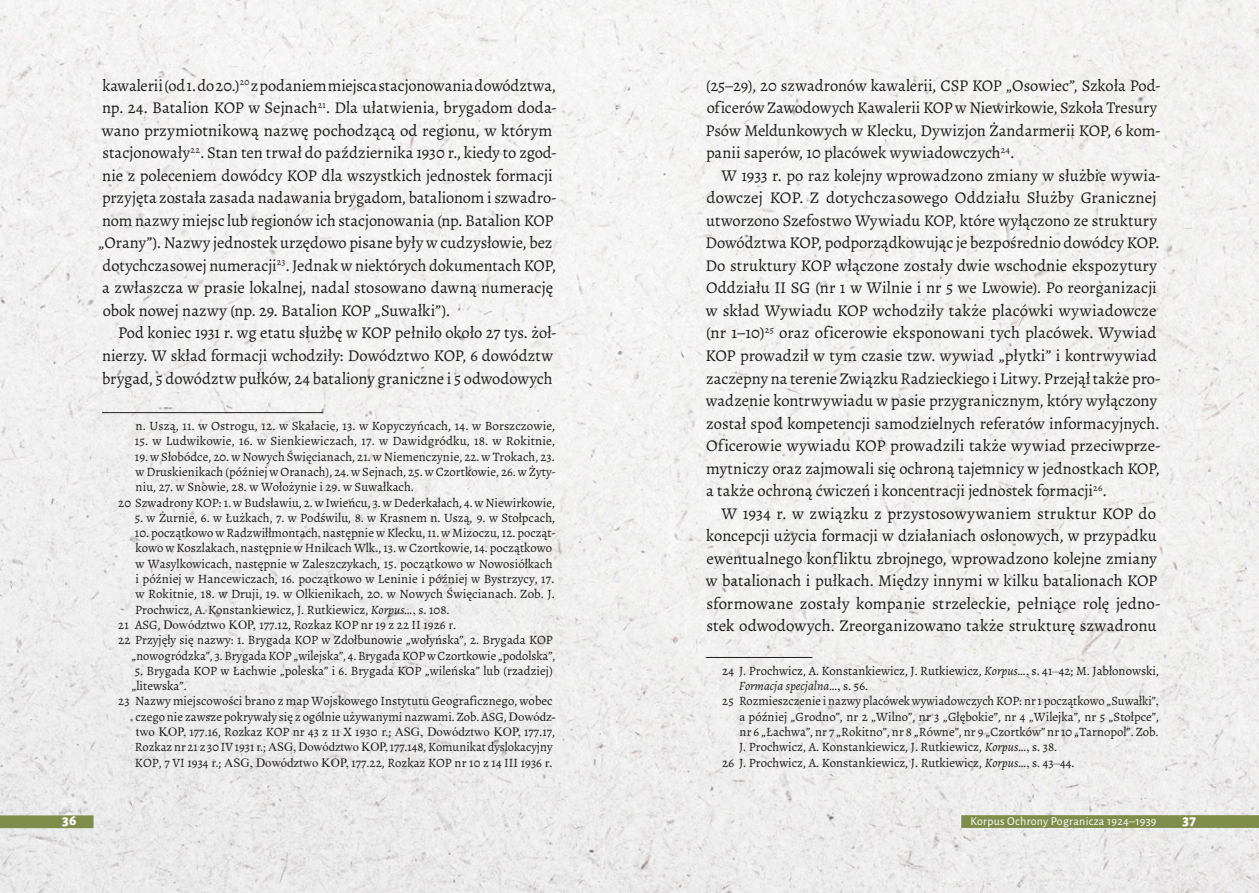
<style>
.page{position:relative;width:1259px;height:893px;background:#fff}
.page>*{position:absolute;margin:0;border:0;box-sizing:border-box;transform-origin:0 0}
.Akapit{font:16.5px/22.5px "Alegreya";color:#1c1c1b}
.t1{font:800 15px "Alegreya Sans";color:#fff}
.Przypis_dolny{font:12.75px/15.3px "Alegreya";color:#1c1c1b}
.t2{font:12px "Alegreya Sans";letter-spacing:.025em;color:#fff}
.s1{font-family:"Times New Roman"}
.s2{font-style:italic}
</style>
<div class="page">
<img style="left:0;top:0;width:1259px;height:893px">
<div style="left:0;top:815px;width:94px;height:13px;background:#7f8d4b"></div>
<div style="left:961px;top:815px;width:298px;height:13px;background:#7f8d4b"></div>
<hr style="left:102px;top:412px;width:221px;height:1px;background:#1c1c1b">
<hr style="left:706px;top:657px;width:106px;height:1px;background:#1c1c1b">
<p class="Akapit" style="left:98px;top:74px;width:460px">kawalerii (od 1. do 20.)<sup>20</sup> z podaniem miejsca stacjonowania dowództwa, np. 24. Batalion KOP w Sejnach<sup>21</sup>. Dla ułatwienia, brygadom doda&shy;wano przymiotnikową nazwę pochodzącą od regionu, w którym stacjonowały<sup>22</sup>. Stan ten trwał do października 1930 r., kiedy to zgod&shy;nie z poleceniem dowódcy KOP dla wszystkich jednostek formacji przyjęta została zasada nadawania brygadom, batalionom i szwadro&shy;nom nazwy miejsc lub regionów ich stacjonowania (np. Batalion KOP „Orany”). Nazwy jednostek urzędowo pisane były w cudzysłowie, bez dotychczasowej numeracji<sup>23</sup>. Jednak w niektórych dokumentach KOP, a zwłaszcza w prasie lokalnej, nadal stosowano dawną numerację obok nowej nazwy (np. 29. Batalion KOP „Suwałki”).</p>
<p class="Akapit" style="left:102px;top:322px;width:456px;text-indent:16px">Pod koniec 1931 r. wg etatu służbę w KOP pełniło około 27 tys. żoł&shy;nierzy. W skład formacji wchodziły: Dowództwo KOP, 6 dowództw brygad, 5 dowództw pułków, 24 bataliony graniczne i 5 odwodowych</p>
<p class="Przypis_dolny" style="left:136px;top:418px;width:421px">n. Uszą, 11. w Ostrogu, 12. w Skałacie, 13. w Kopyczyńcach, 14. w Borszczowie,</p>
<p class="Przypis_dolny" style="left:135px;top:434px;width:422px">15. w Ludwikowie, 16. w Sienkiewiczach, 17. w Dawidgródku, 18. w Rokitnie,</p>
<p class="Przypis_dolny" style="left:135px;top:449px;width:422px;text-align:justify">19. w Słobódce, 20. w Nowych Święcianach, 21. w Niemenczynie, 22. w Trokach, 23. w Druskienikach (później w Oranach), 24. w Sejnach, 25. w Czortkowie, 26. w Żyty&shy;niu, 27. w Snowie, 28. w Wołożynie i 29. w Suwałkach.</p>
<p class="Przypis_dolny" style="left:118px;top:495px;width:438px">20 Szwadrony KOP: 1. w Budsławiu, 2. w Iwieńcu, 3. w Dederkałach, 4. w Niewirkowie,</p>
<p class="Przypis_dolny" style="left:135px;top:510px;width:422px">5. w Żurnie, 6. w Łużkach, 7. w Podświlu, 8. w Krasnem n. Uszą, 9. w Stołpcach,</p>
<p class="Przypis_dolny" style="left:135px;top:525px;width:422px">10. początkowo w Radzwiłłmontach<span class="s1">,</span> następnie w Klecku, 11. w Mizoczu, 12. począt&shy;kowo w Koszlakach<span class="s1">,</span> następnie w Hnilcach Wlk., 13. w Czortkowie, 14. początkowo w Wasylkowicach<span class="s1">,</span> następnie w Zaleszczykach, 15. początkowo w Nowosiółkach i później w Hancewiczach, 16. początkowo w Leninie i później w Bystrzycy, 17. w Rokitnie, 18. w Druji, 19. w Olkienikach, 20. w Nowych Święcianach. Zob. J.<br>Prochwicz, A. Konstankiewicz, J. Rutkiewicz, <span class="s2">Korpus…</span><span class="s1">,</span> s. 108.</p>
<p class="Przypis_dolny" style="left:118px;top:617px;width:339px">21 ASG, <span class="s1">Dowództwo KOP,</span> 177.12, Rozkaz KOP nr 19 z 22 II 1926 <span class="s1">r</span>.</p>
<p class="Przypis_dolny" style="left:118px;top:632px;width:438px;text-align:right">22 Przyjęły się nazwy: 1. Brygada KOP w Zdołbunowie „wołyńska”, 2. Brygada KOP „nowogródzka”, 3. Brygada KOP „wilejska”, 4. Brygada KOP w Czortkowie „podolska”,</p>
<p class="Przypis_dolny" style="left:131px;top:663px;width:423px">5. Brygada KOP w Łachwie „poleska” i 6. Brygada KOP „wileńska” lub (rzadziej) „litewska”.</p>
<p class="Przypis_dolny" style="left:135px;top:694px;width:422px;text-indent:-17px">23 Nazwy miejscowości brano z map Wojskowego Instytutu Geograficznego, wobec czego nie zawsze pokrywały się z ogólnie używanymi nazwami. Zob. ASG, <span class="s1">Dowódz&shy;two KOP,</span> 177.16, Rozkaz KOP nr 43 z 11 X 1930 <span class="s1">r.</span>; <span class="s1">ASG, Dowództwo KOP,</span> 177.17, Rozkaz nr 21 z 30 IV 1931 <span class="s1">r.</span>; <span class="s1">ASG, Dowództwo KOP,</span>177.148, Komunikat dyslokacyjny KOP, 7 VI 1934 <span class="s1">r.</span>; <span class="s1">ASG, Dowództwo KOP,</span> 177.22, Rozkaz KOP nr 10 z 14 III 1936 <span class="s1">r</span>.</p>
<p class="Akapit" style="left:705px;top:74px;width:456px">(25–29), 20 szwadronów kawalerii, CSP KOP „Osowiec”, Szkoła Pod&shy;oficerów Zawodowych Kawalerii KOP w Niewirkowie, Szkoła Tresury Psów Meldunkowych w Klecku, Dywizjon Żandarmerii KOP, 6 kom&shy;panii saperów, 10 placówek wywiadowczych<sup>24</sup>.</p>
<p class="Akapit" style="left:705px;top:164px;width:457px;text-indent:16px">W 1933 r. po raz kolejny wprowadzono zmiany w służbie wywia&shy;dowczej KOP. Z dotychczasowego Oddziału Służby Granicznej utworzono Szefostwo Wywiadu KOP, które wyłączono ze struktury Dowództwa KOP, podporządkowując je bezpośrednio dowódcy KOP.<br>Do struktury KOP włączone zostały dwie wschodnie ekspozytury Oddziału II SG (nr 1 w Wilnie i nr 5 we Lwowie). Po reorganizacji w skład Wywiadu KOP wchodziły także placówki wywiadowcze (nr 1–10)<sup>25</sup> oraz oficerowie eksponowani tych placówek. Wywiad KOP prowadził w tym czasie tzw. wywiad „płytki” i kontrwywiad zaczepny na terenie Związku Radzieckiego i Litwy. Przejął także pro&shy;wadzenie kontrwywiadu w pasie przygranicznym, który wyłączony został spod kompetencji samodzielnych referatów informacyjnych.<br>Oficerowie wywiadu KOP prowadzili także wywiad przeciwprze&shy;mytniczy oraz zajmowali się ochroną tajemnicy w jednostkach KOP, a także ochroną ćwiczeń i koncentracji jednostek formacji<sup>26</sup>.</p>
<p class="Akapit" style="left:706px;top:502px;width:456px;text-indent:16px">W 1934 r. w związku z przystosowywaniem struktur KOP do koncepcji użycia formacji w działaniach osłonowych, w przypadku ewentualnego konfliktu zbrojnego, wprowadzono kolejne zmiany w batalionach i pułkach. Między innymi w kilku batalionach KOP sformowane zostały kompanie strzeleckie, pełniące rolę jedno&shy;stek odwodowych. Zreorganizowano także strukturę szwadronu</p>
<p class="Przypis_dolny" style="left:739px;top:663px;width:422px;text-indent:-16px">24 J. Prochwicz, A. Konstankiewicz, J. Rutkiewicz, <span class="s2">Korpus…</span><span class="s1">,</span> s. 41<span class="s1">–</span>42; M. Jabłonowski,<br><span class="s2">Formacja specjalna…</span><span class="s1">,</span> s. 56.</p>
<p class="Przypis_dolny" style="left:739px;top:694px;width:422px;text-align:justify;text-indent:-17px">25 Rozmieszczenie i nazwy placówek wywiadowczych KOP: nr 1 początkowo „Suwałki”<span class="s1">, a</span> później „Grodno”, nr 2 „Wilno”, nr 3 „Głębokie”, nr 4 „Wilejka”, nr 5 „Stołpce”, nr 6 „Łachwa”, nr 7 „Rokitno”, nr 8 „Równe”, nr 9 „Czortków” nr 10 „Tarnopol”. Zob.<br>J. Prochwicz, A. Konstankiewicz, J. Rutkiewicz, <span class="s2">Korpus…</span><span class="s1">,</span> s. 38.</p>
<p class="Przypis_dolny" style="left:722px;top:755px;width:354px">26 J. Prochwicz, A. Konstankiewicz, J. Rutkiewicz, <span class="s2">Korpus…</span><span class="s1">,</span> s. 43<span class="s1">–</span>44.</p>
<p class="t1" style="left:62px;top:809px;width:16px">36</p>
<p class="t2" style="left:970px;top:813px;width:188px">Korpus Ochrony Pogranicza 1924–1939</p>
<p class="t1" style="left:1182px;top:809px;width:15px">37</p>
</div>
